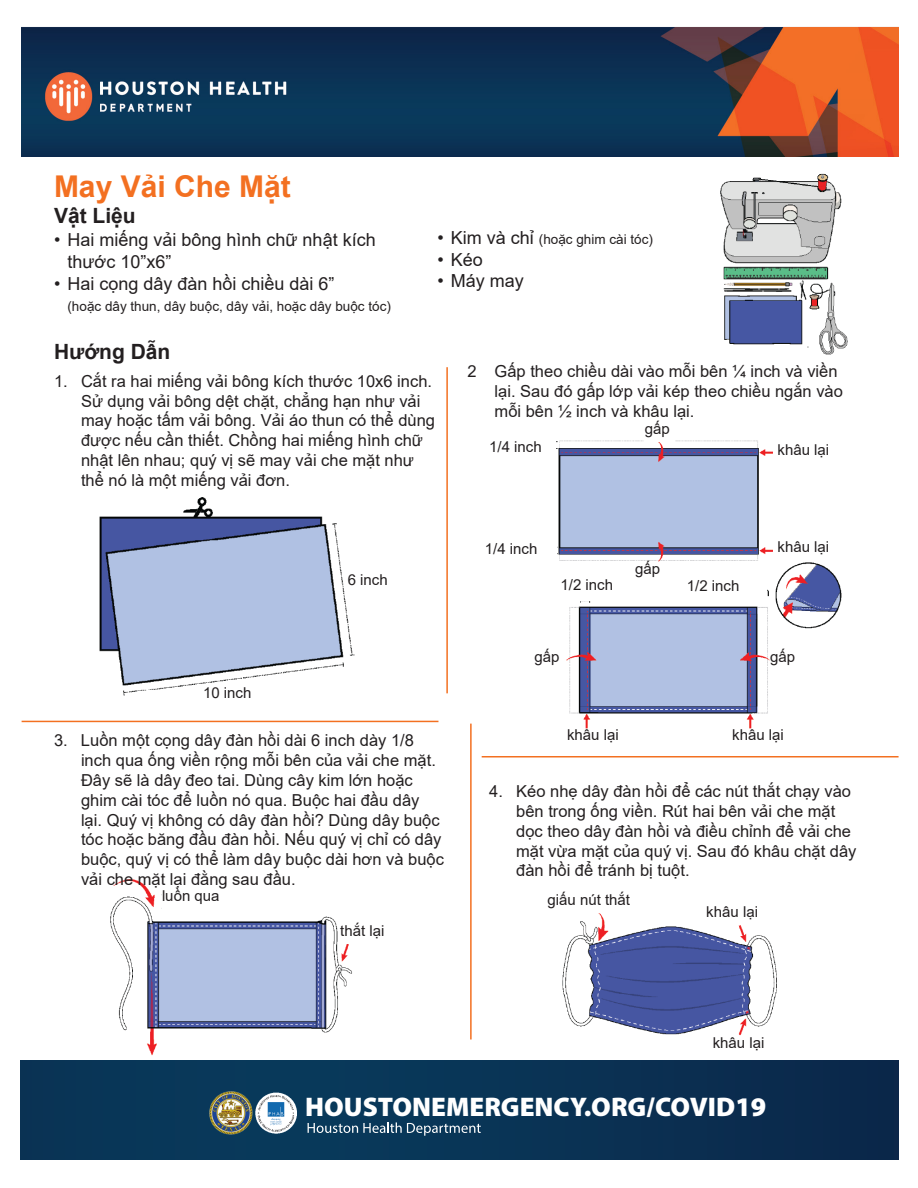
<style>
.page{position:relative;width:918px;height:1188px;background:#fff}
.page>*{position:absolute;margin:0;border:0;box-sizing:border-box;transform-origin:0 0}
.t1{font:700 30px "Arial";color:#f37021}
.t2{font:900 27px "Myriad Pro";color:#fff}
.t3{font:700 21px "Arial";color:#231f20}
.t4{font:18px/21.6px "Arial";color:#231f20}
.t5{font:16.5px/19.8px "Arial";color:#231f20}
.t6{font:15px "Arial";color:#231f20}
.t7{font:13.5px "Arial";color:#231f20}
.s1{font-size:18px}
</style>
<div class="page">
<img style="left:720px;top:173px;width:128px;height:182px">
<img style="left:99px;top:497px;width:256px;height:199px">
<img style="left:556px;top:440px;width:286px;height:289px">
<img style="left:110px;top:879px;width:242px;height:177px">
<img style="left:562px;top:913px;width:215px;height:123px">
<hr style="left:470px;top:724px;width:2px;height:316px;background:#f37021">
<hr style="left:446px;top:367px;width:2px;height:326px;background:#f37021">
<hr style="left:22px;top:721px;width:416px;height:1px;background:#f37021">
<hr style="left:482px;top:756px;width:417px;height:2px;background:#f37021">
<div style="left:340px;top:926px;width:104px;height:18px;background:#fff"></div>
<div style="left:162px;top:890px;width:104px;height:27px;background:#fff"></div>
<div style="left:203px;top:687px;width:104px;height:27px;background:#fff"></div>
<div style="left:348px;top:575px;width:84px;height:25px;background:#fff"></div>
<div style="left:706px;top:906px;width:104px;height:18px;background:#fff"></div>
<div style="left:778px;top:444px;width:103px;height:18px;background:#fff"></div>
<div style="left:778px;top:541px;width:103px;height:18px;background:#fff"></div>
<div style="left:535px;top:651px;width:30px;height:19px;background:#fff"></div>
<div style="left:635px;top:563px;width:30px;height:18px;background:#fff"></div>
<div style="left:645px;top:423px;width:30px;height:19px;background:#fff"></div>
<div style="left:770px;top:651px;width:30px;height:19px;background:#fff"></div>
<div style="left:687px;top:580px;width:80px;height:23px;background:#fff"></div>
<div style="left:561px;top:579px;width:86px;height:21px;background:#fff"></div>
<img style="left:22px;top:26px;width:877px;height:130px">
<div style="left:21px;top:1061px;width:878px;height:98px;background:#0a3455"></div>
<svg style="left:308px;top:1122px;width:173px;height:14px"></svg>
<img style="left:209px;top:1091px;width:44px;height:44px">
<img style="left:255px;top:1093px;width:41px;height:40px">
<p class="t1" style="left:54px;top:166px;width:238px">May Vải Che Mặt</p>
<p class="t3" style="left:54px;top:200px;width:83px">Vật Liệu</p>
<p class="t4" style="left:68px;top:229px;width:310px;text-indent:-14px">• Hai miếng vải bông hình chữ nhật kích thước 10”x6”</p>
<p class="t4" style="left:54px;top:272px;width:282px">• Hai cọng dây đàn hồi chiều dài 6”</p>
<p class="t7" style="left:68px;top:297px;width:325px">(hoặc dây thun, dây buộc, dây vải, hoặc dây buộc tóc)</p>
<p class="t7" style="left:437px;top:230px;width:217px"><span class="s1">• Kim và chỉ</span> (hoặc ghim cài tóc)</p>
<p class="t4" style="left:437px;top:249px;width:47px">• Kéo</p>
<p class="t4" style="left:437px;top:270px;width:88px">• Máy may</p>
<p class="t3" style="left:54px;top:337px;width:118px">Hướng Dẫn</p>
<p class="t5" style="left:81px;top:371px;width:356px;text-indent:-27px">1. Cắt ra hai miếng vải bông kích thước 10x6 inch.<br>Sử dụng vải bông dệt chặt, chẳng hạn như vải may hoặc tấm vải bông. Vải áo thun có thể dùng được nếu cần thiết. Chồng hai miếng hình chữ nhật lên nhau; quý vị sẽ may vải che mặt như thể nó là một miếng vải đơn.</p>
<p class="t5" style="left:495px;top:361px;width:350px;text-indent:-27px">2 Gấp theo chiều dài vào mỗi bên ¼ inch và viền lại. Sau đó gấp lớp vải kép theo chiều ngắn vào mỗi bên ½ inch và khâu lại.</p>
<p class="t6" style="left:645px;top:419px;width:27px">gấp</p>
<p class="t6" style="left:489px;top:436px;width:54px">1/4 inch</p>
<p class="t6" style="left:778px;top:439px;width:53px">khâu lại</p>
<p class="t6" style="left:203px;top:682px;width:50px">10 inch</p>
<p class="t6" style="left:348px;top:570px;width:42px">6 inch</p>
<p class="t5" style="left:81px;top:731px;width:365px;text-indent:-27px">3. Luồn một cọng dây đàn hồi dài 6 inch dày 1/8 inch qua ống viền rộng mỗi bên của vải che mặt.<br>Đây sẽ là dây đeo tai. Dùng cây kim lớn hoặc ghim cài tóc để luồn nó qua. Buộc hai đầu dây lại. Quý vị không có dây đàn hồi? Dùng dây buộc tóc hoặc băng đầu đàn hồi. Nếu quý vị chỉ có dây buộc, quý vị có thể làm dây buộc dài hơn và buộc vải che mặt lại đằng sau đầu.</p>
<p class="t6" style="left:162px;top:885px;width:59px">luồn qua</p>
<p class="t6" style="left:340px;top:921px;width:46px">thắt lại</p>
<p class="t6" style="left:485px;top:539px;width:54px">1/4 inch</p>
<p class="t6" style="left:635px;top:558px;width:27px">gấp</p>
<p class="t6" style="left:561px;top:574px;width:54px">1/2 inch</p>
<p class="t6" style="left:687px;top:576px;width:54px">1/2 inch</p>
<p class="t6" style="left:535px;top:647px;width:27px">gấp</p>
<p class="t6" style="left:778px;top:536px;width:53px">khâu lại</p>
<p class="t6" style="left:770px;top:647px;width:27px">gấp</p>
<p class="t6" style="left:567px;top:724px;width:53px">khâu lại</p>
<p class="t6" style="left:732px;top:724px;width:53px">khâu lại</p>
<p class="t5" style="left:516px;top:781px;width:342px;text-indent:-27px">4. Kéo nhẹ dây đàn hồi để các nút thắt chạy vào bên trong ống viền. Rút hai bên vải che mặt dọc theo dây đàn hồi và điều chỉnh để vải che mặt vừa mặt của quý vị. Sau đó khâu chặt dây đàn hồi để tránh bị tuột.</p>
<p class="t6" style="left:548px;top:890px;width:84px">giấu nút thắt</p>
<p class="t6" style="left:706px;top:901px;width:53px">khâu lại</p>
<p class="t6" style="left:713px;top:1032px;width:53px">khâu lại</p>
<p class="t2" style="left:305px;top:1089px;width:463px">HOUSTONEMERGENCY.ORG/COVID19</p>
</div>
